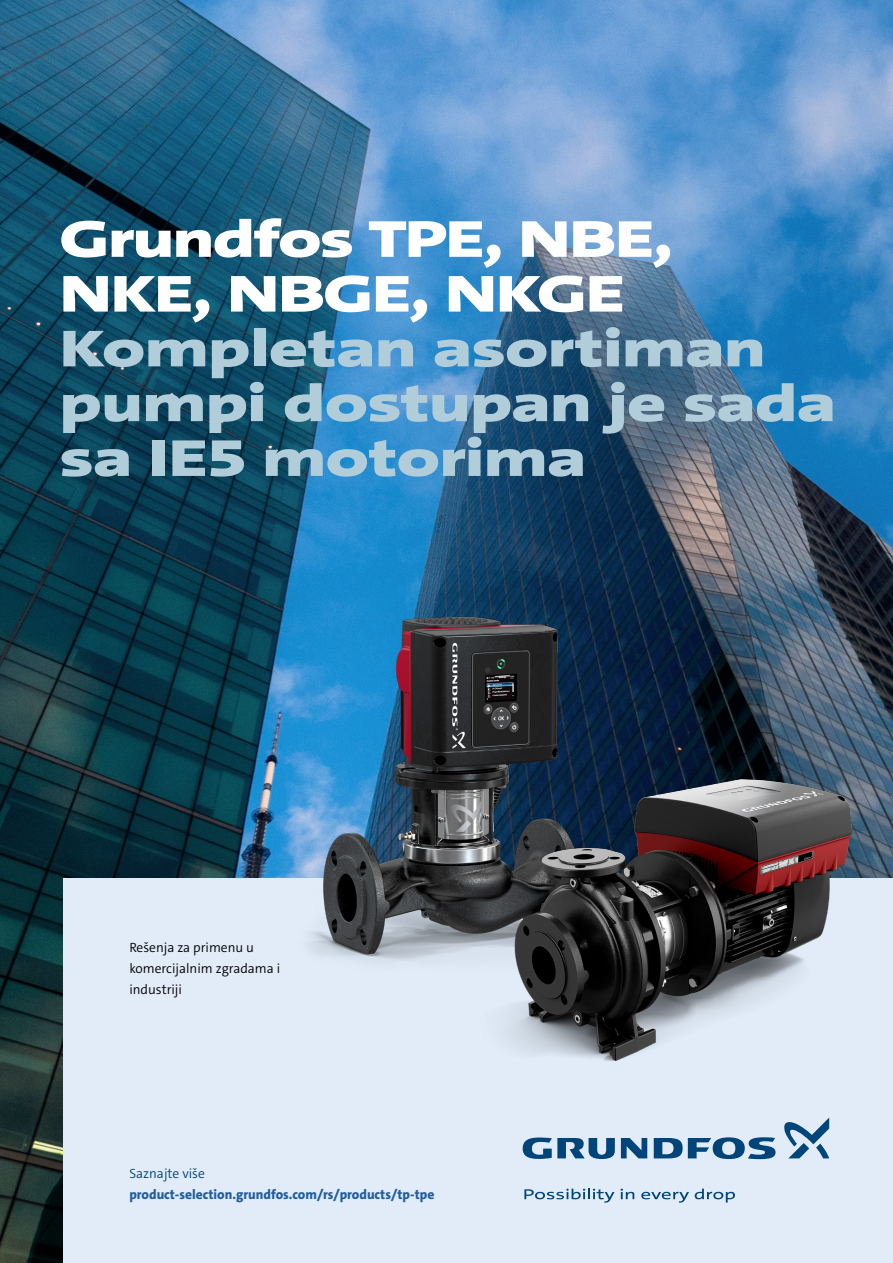
<style>
.page{position:relative;width:893px;height:1263px;background:#fff}
.page>*{position:absolute;margin:0;border:0;box-sizing:border-box;transform-origin:0 0}
.t1{font:900 52.5px/54.8px "Grundfos The Sans Extd";letter-spacing:-.01em;color:#b0cdd9}
.t2{font:900 52.5px/54.8px "Grundfos The Sans Extd";letter-spacing:-.025em;color:#fff}
.t3{font:800 13.5px "Grundfos The Sans";color:#215e9e}
.t4{font:300 13.5px/21px "Grundfos The Sans";color:#000}
.t5{font:300 13.5px "Grundfos The Sans";color:#004579}
</style>
<div class="page">
<img style="left:0;top:0;width:893px;height:1263px">
<div style="left:64px;top:878px;width:829px;height:385px;background:#e1ecf8"></div>
<img style="left:266px;top:591px;width:368px;height:370px">
<img style="left:465px;top:771px;width:428px;height:290px">
<svg style="left:621px;top:1138px;width:26px;height:20px"></svg>
<svg style="left:523px;top:1137px;width:92px;height:22px"></svg>
<svg style="left:654px;top:1137px;width:121px;height:22px"></svg>
<svg style="left:784px;top:1118px;width:45px;height:40px"></svg>
<svg style="left:524px;top:1188px;width:90px;height:15px"></svg>
<svg style="left:621px;top:1189px;width:13px;height:10px"></svg>
<svg style="left:641px;top:1192px;width:48px;height:11px"></svg>
<svg style="left:695px;top:1188px;width:40px;height:14px"></svg>
<p class="t2" style="left:60px;top:212px;width:615px">Grundfos TPE, NBE,<br>NKE, NBGE, NKGE</p>
<p class="t1" style="left:60px;top:322px;width:778px">Kompletan asortiman pumpi dostupan je sada sa IE5 motorima</p>
<p class="t4" style="left:129px;top:937px;width:152px">Rešenja za primenu u komercijalnim zgradama i industriji</p>
<p class="t5" style="left:129px;top:1165px;width:77px">Saznajte više</p>
<p class="t3" style="left:129px;top:1186px;width:307px">product-selection.grundfos.com/rs/products/tp-tpe</p>
</div>
